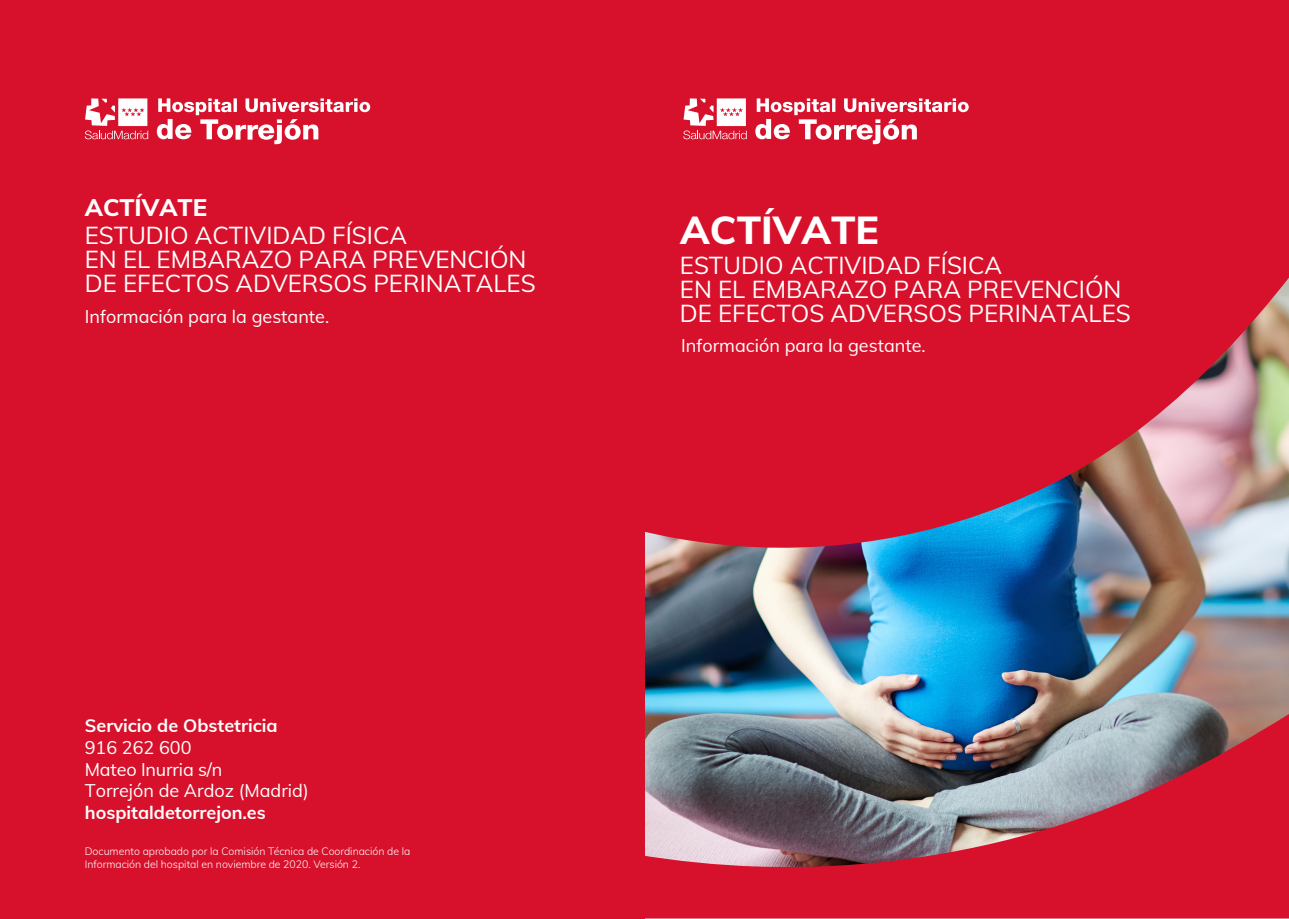
<style>
.page{position:relative;width:1289px;height:919px;background:#fff}
.page>*{position:absolute;margin:0;border:0;box-sizing:border-box;transform-origin:0 0}
.t1{font:800 39px "Mulish";color:#fff}
.t2{font:24px/24px "Mulish";color:#fff}
.t3{font:800 24px "Mulish";color:#fff}
.t4{font:18px/21.6px "Mulish";color:#fff}
.t5{font:700 18px "Mulish";color:#fff}
.t6{font:300 10.5px/12.6px "Mulish";color:#fff}
</style>
<div class="page">
<img style="left:644px;top:556px;width:644px;height:157px">
<div style="left:0;top:0;width:644px;height:918px;background:#d7112b"></div>
<img style="left:644px;top:713px;width:644px;height:205px">
<svg style="left:644px;top:0;width:644px;height:556px;background:#ce233b"></svg>
<svg style="left:683px;top:98px;width:63px;height:41px"></svg>
<svg style="left:755px;top:98px;width:213px;height:46px"></svg>
<svg style="left:85px;top:98px;width:63px;height:41px"></svg>
<svg style="left:157px;top:98px;width:213px;height:46px"></svg>
<p class="t3" style="left:85px;top:190px;width:124px">ACTÍVATE</p>
<p class="t2" style="left:85px;top:222px;width:452px">ESTUDIO ACTIVIDAD FÍSICA<br>EN EL EMBARAZO PARA PREVENCIÓN<br>DE EFECTOS ADVERSOS PERINATALES</p>
<p class="t4" style="left:85px;top:304px;width:246px">Información para la gestante.</p>
<p class="t5" style="left:85px;top:712px;width:194px">Servicio de Obstetricia</p>
<p class="t4" style="left:85px;top:735px;width:225px">916 262 600<br>Mateo Inurria s/n<br>Torrejón de Ardoz (Madrid)</p>
<p class="t5" style="left:85px;top:799px;width:182px">hospitaldetorrejon.es</p>
<p class="t6" style="left:85px;top:844px;width:327px">Documento aprobado por la Comisión Técnica de Coordinación de la<br>Información del hospital en noviembre de 2020. Versión 2.</p>
<h1 class="t1" style="left:680px;top:202px;width:200px">ACTÍVATE</h1>
<p class="t2" style="left:680px;top:252px;width:452px">ESTUDIO ACTIVIDAD FÍSICA<br>EN EL EMBARAZO PARA PREVENCIÓN<br>DE EFECTOS ADVERSOS PERINATALES</p>
<p class="t4" style="left:681px;top:334px;width:246px">Información para la gestante.</p>
</div>
